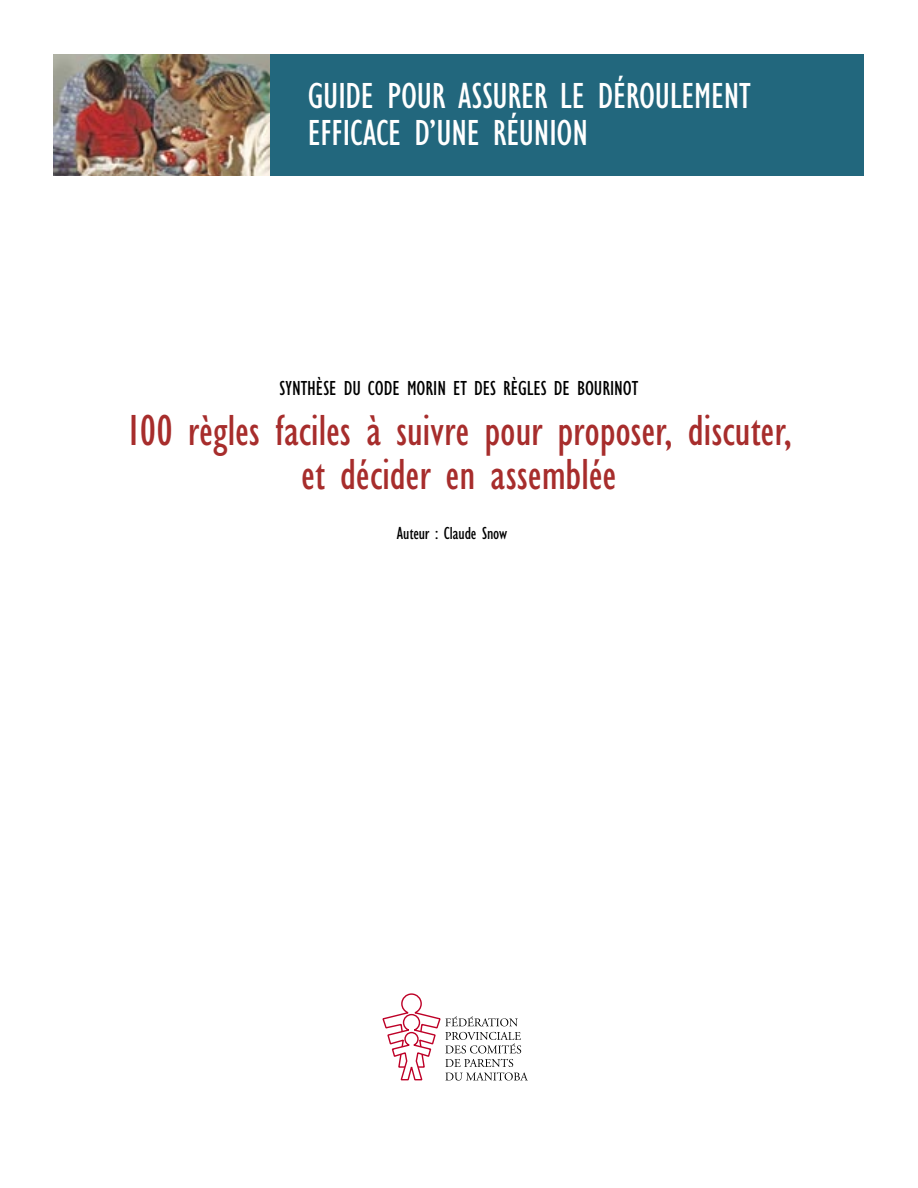
<style>
.page{position:relative;width:918px;height:1188px;background:#fff}
.page>*{position:absolute;margin:0;border:0;box-sizing:border-box;transform-origin:0 0}
.t1{font:condensed 45px/43.5px "Gill Sans";letter-spacing:-.005em;color:#a72d2c;text-align:center}
.Page_Header{font:condensed 37.5px/37.5px "Gill Sans";letter-spacing:-.005em;color:#fff}
.t2{font:condensed 21px "Gill Sans";letter-spacing:-.005em;color:#000}
.t3{font:condensed 18px "Gill Sans";letter-spacing:-.01em;color:#000}
</style>
<div class="page">
<svg style="left:382px;top:993px;width:146px;height:88px"></svg>
<div style="left:219px;top:54px;width:645px;height:122px;background:#22677d"></div>
<img style="left:54px;top:54px;width:216px;height:122px">
<p class="Page_Header" style="left:308px;top:77px;width:445px">GUIDE POUR ASSURER LE DÉROULEMENT<br>EFFICACE D’UNE RÉUNION</p>
<p class="t2" style="left:279px;top:377px;width:360px">SYNTHÈSE DU CODE MORIN ET DES RÈGLES DE BOURINOT</p>
<p class="t1" style="left:126px;top:410px;width:668px">100 règles faciles à suivre pour proposer, discuter, et décider en assemblée</p>
<p class="t3" style="left:397px;top:523px;width:112px">Auteur : Claude Snow</p>
</div>
